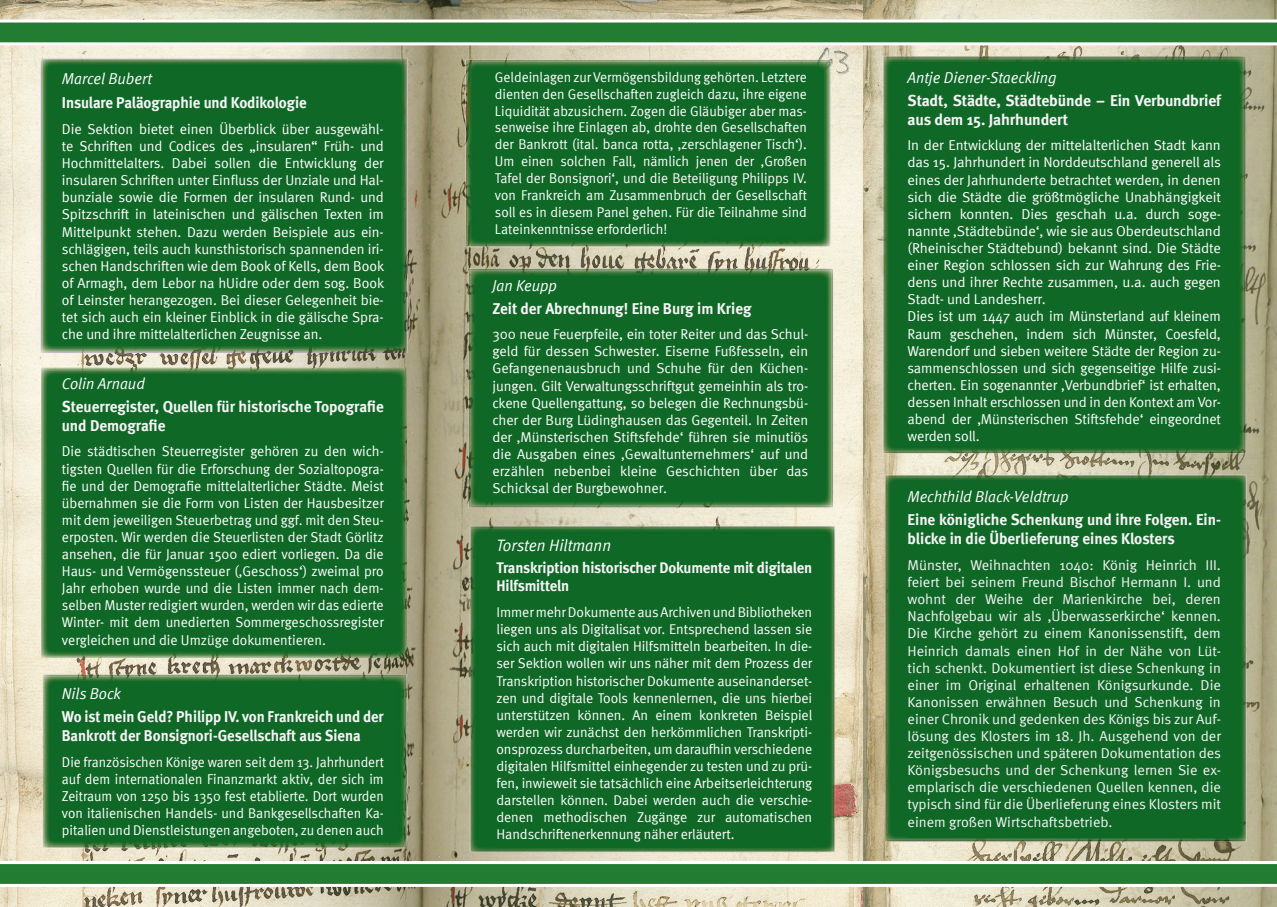
<style>
.page{position:relative;width:1277px;height:907px;background:#fff}
.page>*{position:absolute;margin:0;border:0;box-sizing:border-box;transform-origin:0 0}
.t1{font:italic 16.5px "Meta";color:#fff}
.t2{font:700 15.75px/18.9px "Meta";letter-spacing:-.005em;color:#f5f5f6}
.t3{font:700 15.75px/18.9px "Meta";letter-spacing:-.005em;color:#f5f5f6;scale:.94 1}
.t4{font:italic 15.75px "Meta";color:#fff}
.t5{font:700 15.75px "Meta";letter-spacing:-.005em;color:#f5f5f6;scale:.95 1}
.t6{font:700 15.45px/18px "Meta";letter-spacing:-.01em;color:#f5f5f6;scale:.96 1}
.t7{font:14.25px/17.1px "Meta";letter-spacing:-.005em;color:#fff;text-align:justify}
.t8{font:14.25px/17.1px "Meta";color:#f5f5f6;text-align:justify}
.t9{font:14.25px/17.1px "Meta";letter-spacing:-.005em;color:#fff;text-align:justify;scale:.95 1}
.t10{font:14.1px/17.1px "Meta";letter-spacing:-.005em;color:#fff;text-align:justify}
</style>
<div class="page">
<img style="left:0;top:0;width:1277px;height:907px">
<div style="left:0;top:21px;width:1277px;height:23px;background:#227d32"></div>
<hr style="left:0;top:20px;width:1277px;height:3px;background:#fff">
<hr style="left:0;top:42px;width:1277px;height:3px;background:#fff">
<div style="left:0;top:862px;width:1277px;height:23px;background:#227d32"></div>
<hr style="left:0;top:861px;width:1277px;height:3px;background:#fff">
<hr style="left:0;top:884px;width:1277px;height:3px;background:#fff">
<img style="left:40px;top:58px;width:367px;height:295px">
<div style="left:41px;top:367px;width:365px;height:290px;background:#106827"></div>
<img style="left:470px;top:526px;width:364px;height:325px">
<div style="left:883px;top:57px;width:362px;height:396px;background:#106827"></div>
<img style="left:885px;top:475px;width:360px;height:366px">
<div style="left:496px;top:536px;width:316px;height:312px;background:#106827"></div>
<div style="left:469px;top:269px;width:364px;height:238px;background:#106827"></div>
<div style="left:907px;top:487px;width:313px;height:351px;background:#106827"></div>
<img style="left:466px;top:60px;width:364px;height:186px">
<img style="left:43px;top:675px;width:364px;height:172px">
<p class="t4" style="left:62px;top:70px;width:92px">Marcel Bubert</p>
<p class="t5" style="left:62px;top:93px;width:259px">Insulare Paläographie und Kodikologie</p>
<p class="t7" style="left:62px;top:120px;width:324px">Die Sektion bietet einen Überblick über ausgewähl&shy;te Schriften und Codices des „insularen“ Früh- und Hochmittelalters. Dabei sollen die Entwicklung der insularen Schriften unter Einfluss der Unziale und Hal&shy;bunziale sowie die Formen der insularen Rund- und Spitzschrift in lateinischen und gälischen Texten im Mittelpunkt stehen. Dazu werden Beispiele aus ein&shy;schlägigen, teils auch kunsthistorisch spannenden iri&shy;schen Handschriften wie dem Book of Kells, dem Book of Armagh, dem Lebor na hUidre oder dem sog. Book of Leinster herangezogen. Bei dieser Gelegenheit bie&shy;tet sich auch ein kleiner Einblick in die gälische Spra&shy;che und ihre mittelalterlichen Zeugnisse an.</p>
<p class="t4" style="left:62px;top:374px;width:84px">Colin Arnaud</p>
<p class="t2" style="left:62px;top:397px;width:323px">Steuerregister, Quellen für historische Topografie und Demografie</p>
<p class="t7" style="left:62px;top:443px;width:323px">Die städtischen Steuerregister gehören zu den wich&shy;tigsten Quellen für die Erforschung der Sozialtopogra&shy;fie und der Demografie mittelalterlicher Städte. Meist übernahmen sie die Form von Listen der Hausbesitzer mit dem jeweiligen Steuerbetrag und ggf. mit den Steu&shy;erposten. Wir werden die Steuerlisten der Stadt Görlitz ansehen, die für Januar 1500 ediert vorliegen. Da die Haus- und Vermögenssteuer (‚Geschoss‘) zweimal pro Jahr erhoben wurde und die Listen immer nach dem&shy;selben Muster redigiert wurden, werden wir das edierte Winter- mit dem unedierten Sommergeschossregister vergleichen und die Umzüge dokumentieren.</p>
<p class="t4" style="left:62px;top:684px;width:60px">Nils Bock</p>
<p class="t3" style="left:62px;top:707px;width:344px">Wo ist mein Geld? Philipp IV. von Frankreich und der<br>Bankrott der Bonsignori-Gesellschaft aus Siena</p>
<p class="t9" style="left:62px;top:753px;width:340px">Die französischen Könige waren seit dem 13. Jahrhundert auf dem internationalen Finanzmarkt aktiv, der sich im Zeitraum von 1250 bis 1350 fest etablierte. Dort wurden</p>
<p class="t10" style="left:62px;top:804px;width:323px">von italienischen Handels- und Bankgesellschaften Ka&shy;pitalien und Dienstleistungen angeboten, zu denen auch</p>
<p class="t10" style="left:495px;top:68px;width:313px">Geldeinlagen zur Vermögensbildung gehörten. Letztere dienten den Gesellschaften zugleich dazu, ihre eigene Liquidität abzusichern. Zogen die Gläubiger aber mas&shy;senweise ihre Einlagen ab, drohte den Gesellschaften der Bankrott (ital. banca rotta, ‚zerschlagener Tisch‘).<br>Um einen solchen Fall, nämlich jenen der ‚Großen Tafel der Bonsignori‘, und die Beteiligung Philipps IV. von Frankreich am Zusammenbruch der Gesellschaft soll es in diesem Panel gehen. Für die Teilnahme sind Lateinkenntnisse erforderlich!</p>
<p class="t4" style="left:492px;top:276px;width:66px">Jan Keupp</p>
<p class="t2" style="left:492px;top:298px;width:260px">Zeit der Abrechnung! Eine Burg im Krieg</p>
<p class="t7" style="left:492px;top:325px;width:317px">300 neue Feuerpfeile, ein toter Reiter und das Schul&shy;geld für dessen Schwester. Eiserne Fußfesseln, ein Gefangenenausbruch und Schuhe für den Küchen&shy;jungen. Gilt Verwaltungsschriftgut gemeinhin als tro&shy;ckene Quellengattung, so belegen die Rechnungsbü&shy;cher der Burg Lüdinghausen das Gegenteil. In Zeiten der ‚Münsterischen Stiftsfehde‘ führen sie minutiös die Ausgaben eines ‚Gewaltunternehmers‘ auf und erzählen nebenbei kleine Geschichten über das Schicksal der Burgbewohner.</p>
<p class="t1" style="left:496px;top:536px;width:116px">Torsten Hiltmann</p>
<p class="t6" style="left:496px;top:559px;width:330px">Transkription historischer Dokumente mit digitalen<br>Hilfsmitteln</p>
<p class="t10" style="left:496px;top:603px;width:317px">Immer mehr Dokumente aus Archiven und Bibliotheken liegen uns als Digitalisat vor. Entsprechend lassen sie sich auch mit digitalen Hilfsmitteln bearbeiten. In die&shy;ser Sektion wollen wir uns näher mit dem Prozess der Transkription historischer Dokumente auseinanderset&shy;zen und digitale Tools kennenlernen, die uns hierbei unterstützen können. An einem konkreten Beispiel werden wir zunächst den herkömmlichen Transkripti&shy;onsprozess durcharbeiten, um daraufhin verschiedene digitalen Hilfsmittel einhegender zu testen und zu prü&shy;fen, inwieweit sie tatsächlich eine Arbeitserleichterung darstellen können. Dabei werden auch die verschie&shy;denen methodischen Zugänge zur automatischen Handschriftenerkennung näher erläutert.</p>
<p class="t4" style="left:907px;top:68px;width:151px">Antje Diener-Staeckling</p>
<p class="t2" style="left:907px;top:91px;width:315px">Stadt, Städte, Städtebünde – Ein Verbundbrief aus dem 15. Jahrhundert</p>
<p class="t7" style="left:907px;top:137px;width:315px;text-align:left">In der Entwicklung der mittelalterlichen Stadt kann das 15. Jahrhundert in Norddeutschland generell als eines der Jahrhunderte betrachtet werden, in denen sich die Städte die größtmögliche Unabhängigkeit sichern konnten. Dies geschah u.a. durch soge&shy;nannte ‚Städtebünde‘, wie sie aus Oberdeutschland (Rheinischer Städtebund) bekannt sind. Die Städte einer Region schlossen sich zur Wahrung des Frie&shy;dens und ihrer Rechte zusammen, u.a. auch gegen Stadt- und Landesherr.<br>Dies ist um 1447 auch im Münsterland auf kleinem Raum geschehen, indem sich Münster, Coesfeld, Warendorf und sieben weitere Städte der Region zu&shy;sammenschlossen und sich gegenseitige Hilfe zusi&shy;cherten. Ein sogenannter ‚Verbundbrief‘ ist erhalten, dessen Inhalt erschlossen und in den Kontext am Vor&shy;abend der ‚Münsterischen Stiftsfehde‘ eingeordnet werden soll.</p>
<p class="t4" style="left:907px;top:488px;width:162px">Mechthild Black-Veldtrup</p>
<p class="t2" style="left:907px;top:510px;width:315px">Eine königliche Schenkung und ihre Folgen. Ein&shy;blicke in die Überlieferung eines Klosters</p>
<p class="t8" style="left:907px;top:556px;width:315px">Münster, Weihnachten 1040: König Heinrich III. feiert bei seinem Freund Bischof Hermann I. und wohnt der Weihe der Marienkirche bei, deren Nachfolgebau wir als ‚Überwasserkirche‘ kennen.<br>Die Kirche gehört zu einem Kanonissenstift, dem Heinrich damals einen Hof in der Nähe von Lüt&shy;tich schenkt. Dokumentiert ist diese Schenkung in einer im Original erhaltenen Königsurkunde. Die Kanonissen erwähnen Besuch und Schenkung in einer Chronik und gedenken des Königs bis zur Auf&shy;lösung des Klosters im 18. Jh. Ausgehend von der zeitgenössischen und späteren Dokumentation des Königsbesuchs und der Schenkung lernen Sie ex&shy;emplarisch die verschiedenen Quellen kennen, die typisch sind für die Überlieferung eines Klosters mit einem großen Wirtschaftsbetrieb.</p>
</div>
